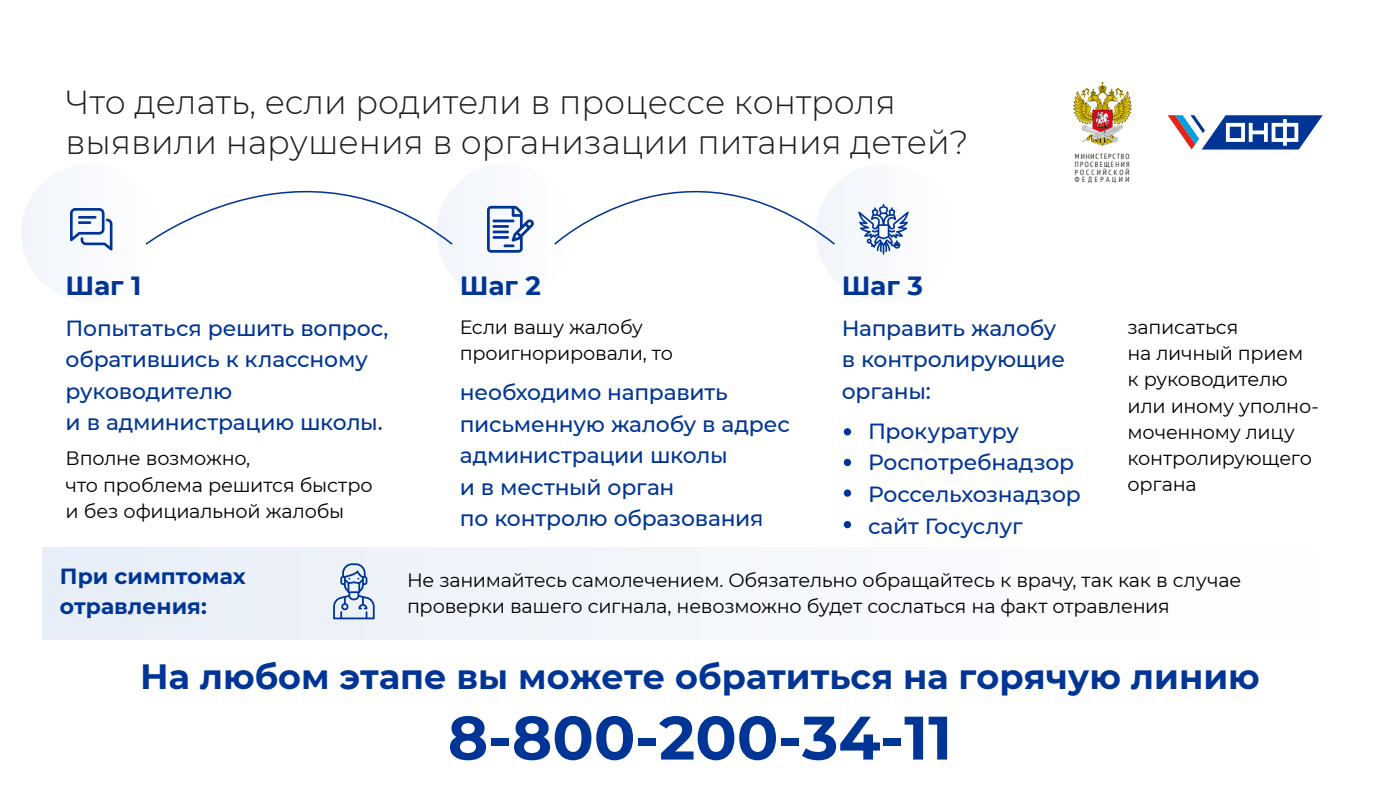
<style>
.page{position:relative;width:1400px;height:788px;background:#fff}
.page>*{position:absolute;margin:0;border:0;box-sizing:border-box;transform-origin:0 0}
.t1{font:700 61.25px "Montserrat";color:#003595}
.t2{font:700 35px "Montserrat";color:#003595}
.t3{font:300 33.25px/39.9px "Montserrat";color:#1d1d1b}
.t4{font:700 26.25px "Montserrat";color:#003595}
.t5{font:500 21.88px/31.5px "Montserrat";letter-spacing:-.01em;color:#003595}
.t6{font:700 21.88px/29.8px "Montserrat";color:#003595}
.t7{font:19.25px/26.2px "Montserrat";letter-spacing:-.015em;color:#000}
.t8{font:condensed 7.44px/7.7px "PT Sans";letter-spacing:.175em;color:#1d1d1b;text-align:justify}
</style>
<div class="page">
<div style="left:43px;top:548px;width:1281px;height:91px;background:#f3f7fb"></div>
<div style="left:816px;top:164px;width:137px;height:137px;background:#f8fafc;border-radius:50%"></div>
<div style="left:437px;top:164px;width:137px;height:137px;background:#f7f9fc;border-radius:50%"></div>
<div style="left:21px;top:164px;width:138px;height:137px;background:#f7f9fc;border-radius:50%"></div>
<svg style="left:145px;top:190px;width:308px;height:55px"></svg>
<svg style="left:554px;top:190px;width:281px;height:55px"></svg>
<svg style="left:858px;top:204px;width:51px;height:50px"></svg>
<svg style="left:70px;top:208px;width:43px;height:42px"></svg>
<svg style="left:487px;top:206px;width:47px;height:47px"></svg>
<img style="left:1073px;top:82px;width:58px;height:64px">
<svg style="left:1168px;top:115px;width:155px;height:34px"></svg>
<div style="left:844px;top:428px;width:7px;height:7px;background:#003595;border-radius:50%"></div>
<div style="left:844px;top:459px;width:7px;height:7px;background:#003595;border-radius:50%"></div>
<div style="left:844px;top:489px;width:7px;height:7px;background:#003595;border-radius:50%"></div>
<svg style="left:333px;top:563px;width:42px;height:56px"></svg>
<div style="left:844px;top:521px;width:7px;height:7px;background:#003595;border-radius:50%"></div>
<h3 class="t3" style="left:66px;top:81px;width:904px">Что делать, если родители в процессе контроля выявили нарушения в организации питания детей?</h3>
<h3 class="t4" style="left:66px;top:267px;width:77px">Шаг 1</h3>
<h3 class="t4" style="left:460px;top:267px;width:83px">Шаг 2</h3>
<h3 class="t4" style="left:842px;top:267px;width:83px">Шаг 3</h3>
<p class="t8" style="left:1075px;top:153px;width:56px">МИНИСТЕРСТВО ПРОСВЕЩЕНИЯ РОССИЙСКОЙ ФЕДЕРАЦИИ</p>
<p class="t5" style="left:66px;top:311px;width:324px">Попытаться решить вопрос, обратившись к классному руководителю<br>и в администрацию школы.</p>
<p class="t7" style="left:66px;top:444px;width:309px">Вполне возможно,<br>что проблема решится быстро и без официальной жалобы</p>
<p class="t6" style="left:60px;top:560px;width:187px">При симптомах отравления:</p>
<p class="t7" style="left:460px;top:313px;width:215px">Если вашу жалобу проигнорировали, то</p>
<p class="t5" style="left:460px;top:376px;width:332px">необходимо направить письменную жалобу в адрес администрации школы<br>и в местный орган<br>по контролю образования</p>
<p class="t5" style="left:842px;top:311px;width:225px">Направить жалобу в контролирующие органы:</p>
<p class="t5" style="left:868px;top:414px;width:214px">Прокуратуру<br>Роспотребнадзор<br>Россельхознадзор сайт Госуслуг</p>
<p class="t7" style="left:1128px;top:313px;width:193px">записаться<br>на личный прием к руководителю или иному уполно&shy;моченному лицу контролирующего органа</p>
<p class="t7" style="left:407px;top:566px;width:836px">Не занимайтесь самолечением. Обязательно обращайтесь к врачу, так как в случае проверки вашего сигнала, невозможно будет сослаться на факт отравления</p>
<h2 class="t2" style="left:140px;top:651px;width:1121px">На любом этапе вы можете обратиться на горячую линию</h2>
<h1 class="t1" style="left:448px;top:693px;width:506px">8-800-200-34-11</h1>
</div>
